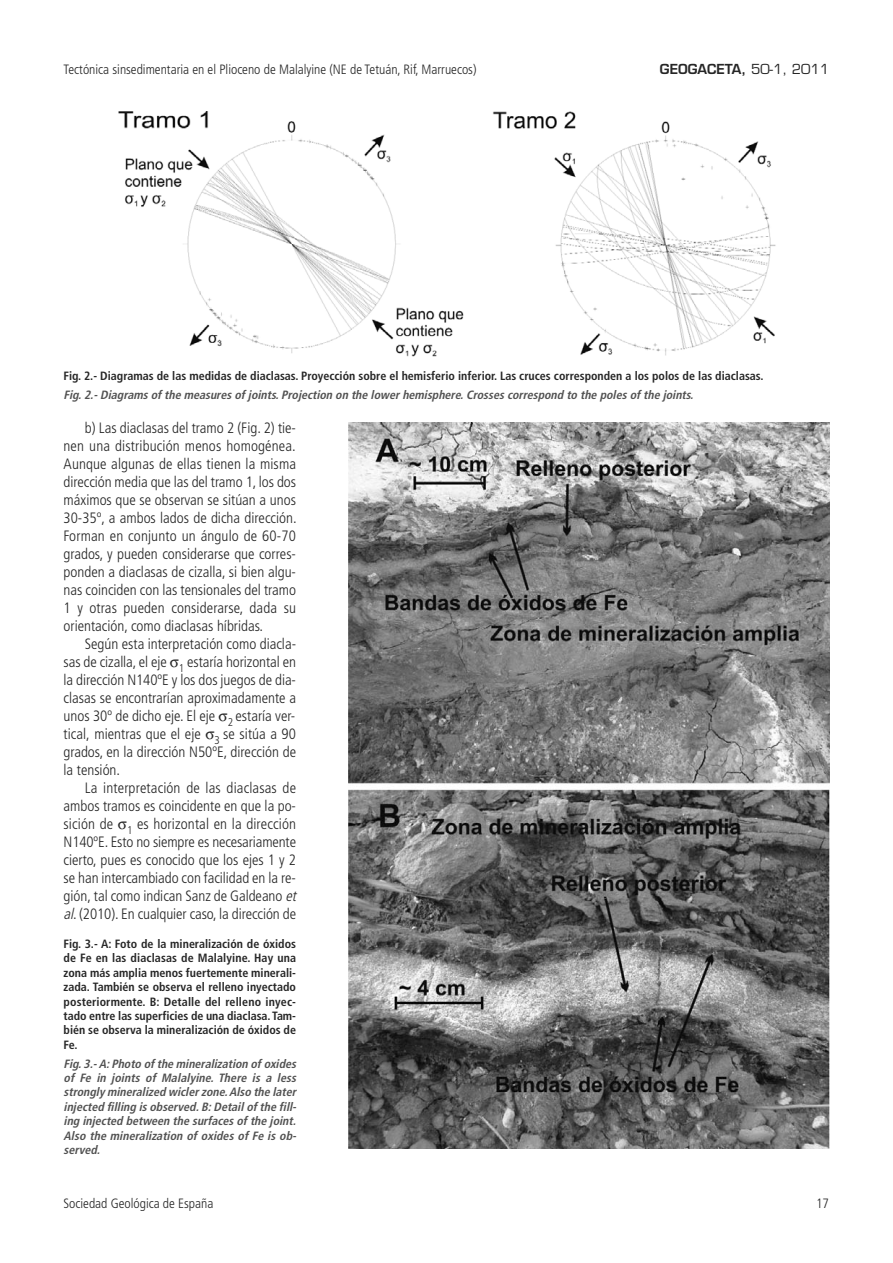
<style>
.page{position:relative;width:893px;height:1263px;background:#fff}
.page>*{position:absolute;margin:0;border:0;box-sizing:border-box;transform-origin:0 0}
.t1{font:300 condensed 15px/18px "Frutiger";color:#262626;text-align:justify}
.t2{font:300 condensed 13.5px "Frutiger";color:#262626}
.t3{font:600 13.5px "Eurostile";color:#262626}
.t4{font:700 condensed 12px/14.4px "Frutiger";color:#262626;text-align:justify}
.t5{font:italic 700 condensed 12px/14.4px "Frutiger";color:#515151;text-align:justify}
.s1{font-weight:400}
.s2{font-style:italic}
</style>
<div class="page">
<img style="left:118px;top:111px;width:658px;height:246px">
<img style="left:348px;top:422px;width:481px;height:726px">
<p class="t2" style="left:64px;top:64px;width:414px">Tectónica sinsedimentaria en el Plioceno de Malalyine (NE de Tetuán, Rif, Marruecos)</p>
<p class="t3" style="left:660px;top:64px;width:171px">GEOGACETA, <span class="s1">50-1, 2011</span></p>
<p class="t4" style="left:64px;top:370px;width:701px">Fig. 2.- Diagramas de las medidas de diaclasas. Proyección sobre el hemisferio inferior. Las cruces corresponden a los polos de las diaclasas.</p>
<p class="t5" style="left:64px;top:389px;width:634px">Fig.2.-Diagrams of the measures of joints.Projection on the lowerhemisphere.Crosses correspond to the poles of the joints.</p>
<p class="t1" style="left:64px;top:420px;width:235px;text-indent:21px">b) Las diaclasas del tramo 2 (Fig. 2) tie&shy;nen una distribución menos homogénea.<br>Aunque algunas de ellas tienen la misma dirección media que las del tramo 1, los dos máximos que se observan se sitúan a unos 30-35º, a ambos lados de dicha dirección.<br>Forman en conjunto un ángulo de 60-70 grados, y pueden considerarse que corres&shy;ponden a diaclasas de cizalla, si bien algu&shy;nas coinciden con las tensionales del tramo 1 y otras pueden considerarse, dada su orientación, como diaclasas híbridas.</p>
<p class="t1" style="left:64px;top:636px;width:234px;text-indent:21px">Según esta interpretación como diacla&shy;sas de cizalla, el eje <sub>1</sub> estaría horizontal en la dirección N140ºE y los dos juegos de dia&shy;clasas se encontrarían aproximadamente a unos 30º de dicho eje. El eje <sub>2</sub> estaría ver&shy;tical, mientras que el eje <sub>3</sub> se sitúa a 90 grados, en la dirección N50ºE, dirección de la tensión.</p>
<p class="t1" style="left:64px;top:780px;width:237px;text-align:left;text-indent:21px">La interpretación de las diaclasas de ambos tramos es coincidente en que la po&shy;sición de <sub>1</sub> es horizontal en la dirección N140ºE. Esto no siempre es necesariamente cierto, pues es conocido que los ejes 1 y 2 se han intercambiado con facilidad en la re&shy;gión, tal como indican Sanz de Galdeano <span class="s2">et al</span>. (2010). En cualquier caso, la dirección de</p>
<p class="t4" style="left:64px;top:938px;width:234px">Fig. 3.- A: Foto de la mineralización de óxidos de Fe en las diaclasas de Malalyine. Hay una zona más amplia menos fuertemente minerali&shy;zada. También se observa el relleno inyectado posteriormente. B: Detalle del relleno inyec&shy;tado entre las superficies de una diaclasa. Tam&shy;bién se observa la mineralización de óxidos de Fe.</p>
<p class="t5" style="left:64px;top:1057px;width:236px">Fig.3.-A:Photo of the mineralization of oxides of Fe in joints of Malalyine. There is a less strongly mineralized wiclerzone.Also the later injected filling is observed.B:Detailof the fill&shy;ing injected between the surfaces of the joint.<br>Also the mineralization of oxides of Fe is ob&shy;served.</p>
<p class="t2" style="left:64px;top:1198px;width:151px">Sociedad Geológica de España</p>
<p class="t2" style="left:816px;top:1198px;width:14px">17</p>
</div>
